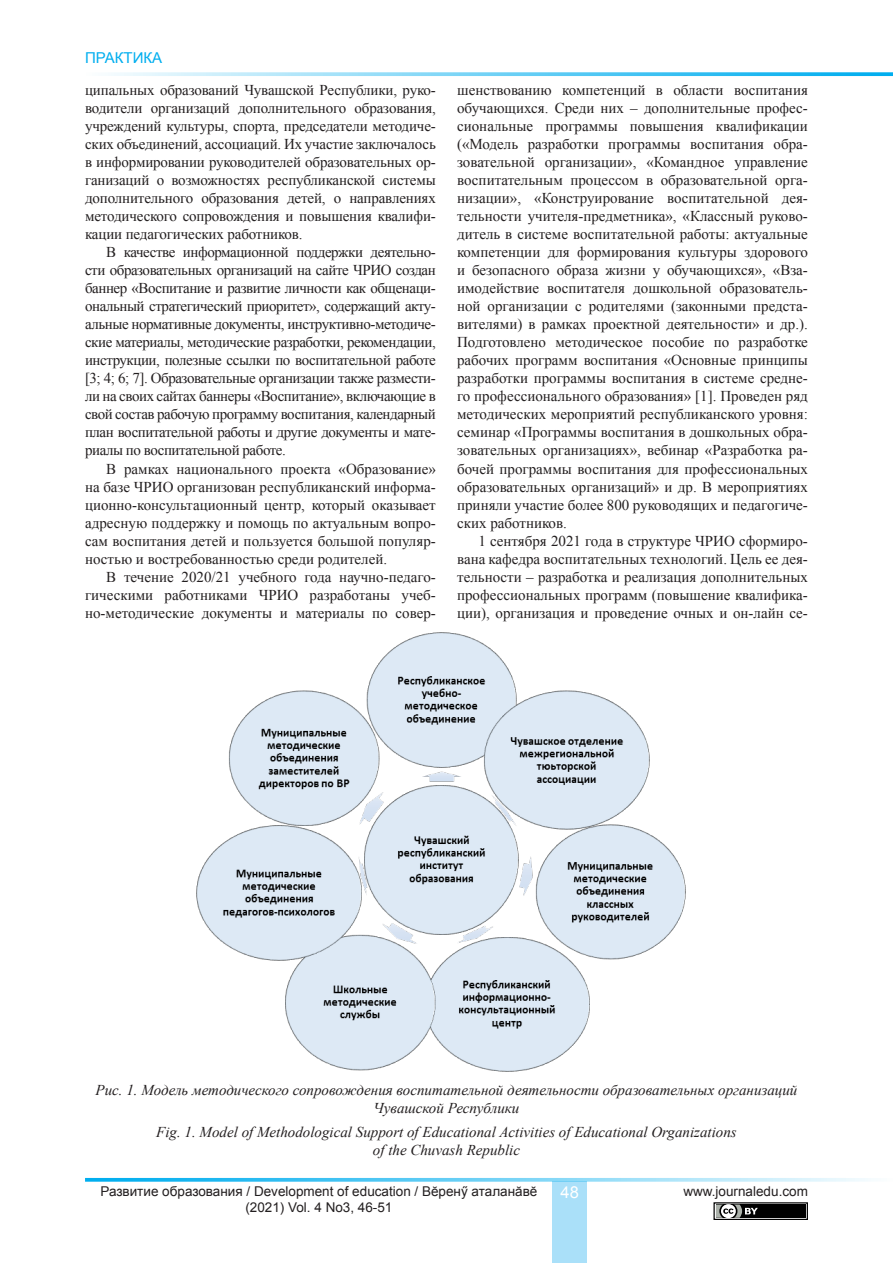
<style>
.page{position:relative;width:893px;height:1263px;background:#fff}
.page>*{position:absolute;margin:0;border:0;box-sizing:border-box;transform-origin:0 0}
.t1{font:16.5px "Arial";color:#fff}
.Текст_статьи{font:15px/18px "Times New Roman";color:#231f20;text-align:justify}
.t2{font:italic 15px/18px "Times New Roman";color:#231f20;text-align:center}
.t3{font:15px "Arial";color:#00aeef}
.t4{font:13.5px/16.2px "Arial";color:#231f20;text-align:center}
</style>
<div class="page">
<div style="left:553px;top:1182px;width:34px;height:81px;background:#aae0f9"></div>
<svg style="left:111px;top:72px;width:782px;height:4px"></svg>
<svg style="left:85px;top:1178px;width:783px;height:4px"></svg>
<div style="left:714px;top:1203px;width:93px;height:16px;background:#f4f5f4"></div>
<div style="left:713px;top:1202px;width:95px;height:18px;border:1px solid #000"></div>
<div style="left:716px;top:1204px;width:90px;height:14px;background:#000"></div>
<svg style="left:716px;top:1204px;width:42px;height:14px"></svg>
<img style="left:196px;top:632px;width:490px;height:440px">
<p class="t3" style="left:85px;top:48px;width:79px">ПРАКТИКА</p>
<p class="Текст_статьи" style="left:85px;top:81px;width:352px">ципальных образований Чувашской Республики, руко&shy;водители организаций дополнительного образования, учреждений культуры, спорта, председатели методиче&shy;ских объединений, ассоциаций. Их участие заключалось в информировании руководителей образовательных ор&shy;ганизаций о возможностях республиканской системы дополнительного образования детей, о направлениях методического сопровождения и повышения квалифи&shy;кации педагогических работников.</p>
<p class="Текст_статьи" style="left:85px;top:243px;width:352px;text-indent:21px">В качестве информационной поддержки деятельно&shy;сти образовательных организаций на сайте ЧРИО создан баннер «Воспитание и развитие личности как общенаци&shy;ональный стратегический приоритет», содержащий акту&shy;альные нормативные документы, инструктивно-методиче&shy;ские материалы, методические разработки, рекомендации, инструкции, полезные ссылки по воспитательной работе [3; 4; 6; 7]. Образовательные организации также размести&shy;ли на своих сайтах баннеры «Воспитание», включающие в свой состав рабочую программу воспитания, календарный план воспитательной работы и другие документы и мате&shy;риалы по воспитательной работе.</p>
<p class="Текст_статьи" style="left:85px;top:459px;width:352px;text-indent:21px">В рамках национального проекта «Образование» на базе ЧРИО организован республиканский информа&shy;ционно-консультационный центр, который оказывает адресную поддержку и помощь по актуальным вопро&shy;сам воспитания детей и пользуется большой популяр&shy;ностью и востребованностью среди родителей.</p>
<p class="Текст_статьи" style="left:85px;top:567px;width:352px;text-indent:21px">В течение 2020/21 учебного года научно-педаго&shy;гическими работниками ЧРИО разработаны учеб&shy;но-методические документы и материалы по совер-</p>
<p class="Текст_статьи" style="left:457px;top:81px;width:352px">шенствованию компетенций в области воспитания обучающихся. Среди них – дополнительные профес&shy;сиональные программы повышения квалификации («Модель разработки программы воспитания обра&shy;зовательной организации», «Командное управление воспитательным процессом в образовательной орга&shy;низации», «Конструирование воспитательной дея&shy;тельности учителя-предметника», «Классный руково&shy;дитель в системе воспитательной работы: актуальные компетенции для формирования культуры здорового и безопасного образа жизни у обучающихся», «Вза&shy;имодействие воспитателя дошкольной образователь&shy;ной организации с родителями (законными предста&shy;вителями) в рамках проектной деятельности» и др.).<br>Подготовлено методическое пособие по разработке рабочих программ воспитания «Основные принципы разработки программы воспитания в системе средне&shy;го профессионального образования» [1]. Проведен ряд методических мероприятий республиканского уровня: семинар «Программы воспитания в дошкольных обра&shy;зовательных организациях», вебинар «Разработка ра&shy;бочей программы воспитания для профессиональных образовательных организаций» и др. В мероприятиях приняли участие более 800 руководящих и педагогиче&shy;ских работников.</p>
<p class="Текст_статьи" style="left:457px;top:531px;width:352px;text-indent:21px">1 сентября 2021 года в структуре ЧРИО сформиро&shy;вана кафедра воспитательных технологий. Цель ее дея&shy;тельности – разработка и реализация дополнительных профессиональных программ (повышение квалифика&shy;ции), организация и проведение очных и он-лайн се-</p>
<p class="t2" style="left:96px;top:1081px;width:703px">Рис. 1. Модель методического сопровождения воспитательной деятельности образовательных организаций<br>Чувашской Республики</p>
<p class="t2" style="left:156px;top:1123px;width:582px">Fig. 1. Model of Methodological Support of Educational Activities of Educational Organizations of the Chuvash Republic</p>
<p class="t4" style="left:100px;top:1183px;width:438px">Развитие образования / Development of education / Вĕренӳ аталанăвĕ (2021) Vol. 4 No3, 46-51</p>
<p class="t1" style="left:561px;top:1181px;width:20px">48</p>
<p class="t4" style="left:683px;top:1183px;width:126px">www.journaledu.com</p>
</div>
